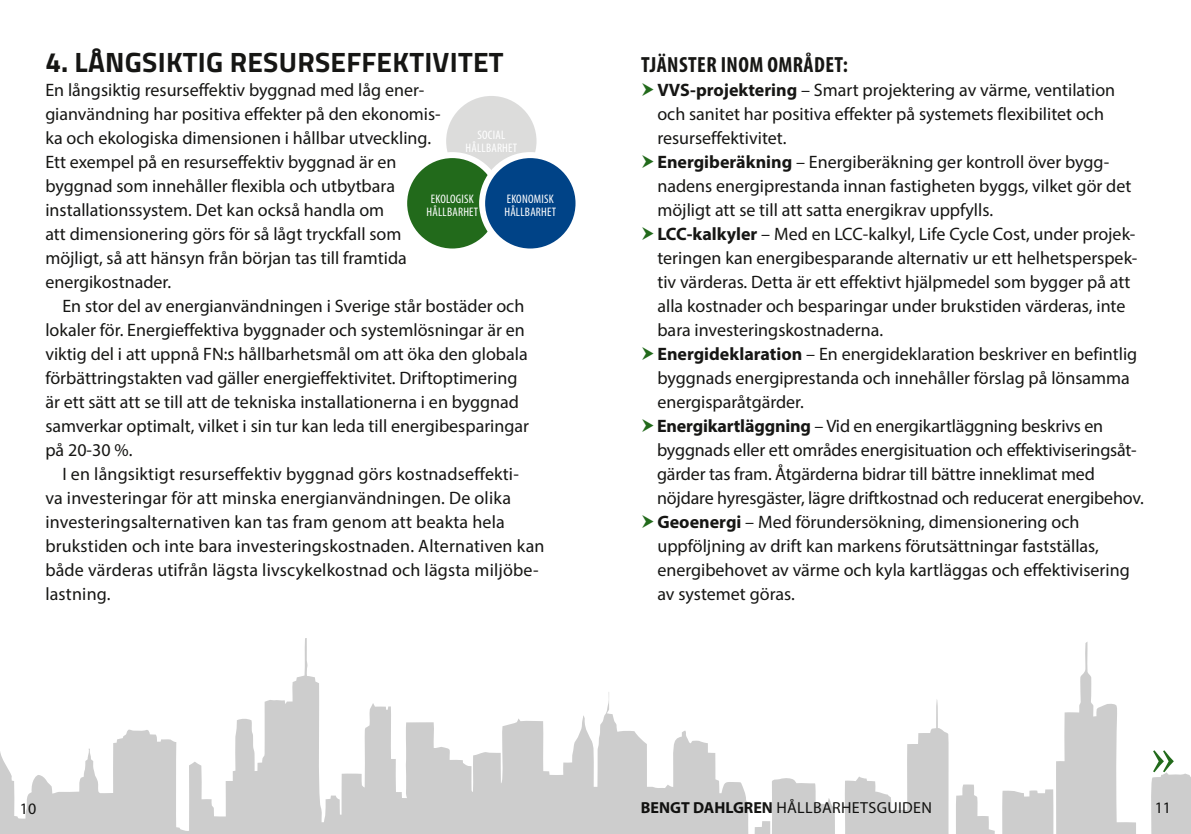
<style>
.page{position:relative;width:1191px;height:834px;background:#fff}
.page>*{position:absolute;margin:0;border:0;box-sizing:border-box;transform-origin:0 0}
.t1{font:60px "Minion Pro";color:#226a1b}
.t2{font:700 28px "Titillium Web";letter-spacing:.01em;color:#161614}
.t3{font:700 condensed 22px "Myriad Pro";letter-spacing:.02em;color:#161614}
.t4{font:18px/24px "Myriad Pro";color:#161614}
.t5{font:16px "Myriad Pro";letter-spacing:.02em;color:#161614}
.t6{font:condensed 12.4px/13.2px "Myriad Pro";letter-spacing:.02em;color:#fff;text-align:center}
.s1{font-weight:700}
</style>
<div class="page">
<svg style="left:0;top:638px;width:1191px;height:195px"></svg>
<svg style="left:443px;top:93px;width:96px;height:96px;background:#dededd"></svg>
<div style="left:440px;top:90px;width:102px;height:102px;border:6px solid #fff;border-radius:50%"></div>
<div style="left:404px;top:155px;width:96px;height:96px;background:#226a1b;border-radius:50%"></div>
<div style="left:401px;top:152px;width:102px;height:102px;border:6px solid #fff;border-radius:50%"></div>
<div style="left:482px;top:155px;width:96px;height:96px;background:#004387;border-radius:50%"></div>
<div style="left:479px;top:152px;width:102px;height:102px;border:6px solid #fff;border-radius:50%"></div>
<h2 class="t2" style="left:45px;top:41px;width:460px">4. LÅNGSIKTIG RESURSEFFEKTIVITET</h2>
<p class="t4" style="left:45px;top:78px;width:397px">En långsiktig resurseffektiv byggnad med låg ener&shy;gianvändning har positiva effekter på den ekonomis&shy;ka och ekologiska dimensionen i hållbar utveckling.<br>Ett exempel på en resurseffektiv byggnad är en byggnad som innehåller flexibla och utbytbara installationssystem. Det kan också handla om<br>att dimensionering görs för så lågt tryckfall som möjligt, så att hänsyn från början tas till framtida energikostnader.</p>
<p class="t4" style="left:45px;top:294px;width:485px;text-indent:17px">En stor del av energianvändningen i Sverige står bostäder och lokaler för. Energieffektiva byggnader och systemlösningar är en viktig del i att uppnå FN:s hållbarhetsmål om att öka den globala förbättringstakten vad gäller energieffektivitet. Driftoptimering är ett sätt att se till att de tekniska installationerna i en byggnad samverkar optimalt, vilket i sin tur kan leda till energibesparingar på 20-30 %.</p>
<p class="t4" style="left:45px;top:462px;width:500px;text-indent:17px">I en långsiktigt resurseffektiv byggnad görs kostnadseffekti-<br>va investeringar för att minska energianvändningen. De olika investeringsalternativen kan tas fram genom att beakta hela brukstiden och inte bara investeringskostnaden. Alternativen kan både värderas utifrån lägsta livscykelkostnad och lägsta miljöbe&shy;lastning.</p>
<p class="t6" style="left:465px;top:128px;width:53px">SOCIAL<br>HÅLLBARHET</p>
<p class="t6" style="left:426px;top:192px;width:53px">EKOLOGISK<br>HÅLLBARHET</p>
<p class="t6" style="left:504px;top:192px;width:53px;text-align:left">EKONOMISK<br>HÅLLBARHET</p>
<p class="t3" style="left:641px;top:51px;width:208px">TJÄNSTER INOM OMRÅDET:</p>
<p class="t4" style="left:657px;top:78px;width:488px"><span class="s1">VVS-projektering</span> – Smart projektering av värme, ventilation och sanitet har positiva effekter på systemets flexibilitet och resurseffektivitet.<br><span class="s1">Energiberäkning</span> – Energiberäkning ger kontroll över bygg&shy;nadens energiprestanda innan fastigheten byggs, vilket gör det möjligt att se till att satta energikrav uppfylls.<br><span class="s1">LCC-kalkyler</span> – Med en LCC-kalkyl, Life Cycle Cost, under projek&shy;teringen kan energibesparande alternativ ur ett helhetsperspek&shy;tiv värderas. Detta är ett effektivt hjälpmedel som bygger på att alla kostnader och besparingar under brukstiden värderas, inte bara investeringskostnaderna.<br><span class="s1">Energideklaration</span> – En energideklaration beskriver en befintlig byggnads energiprestanda och innehåller förslag på lönsamma energisparåtgärder.<br><span class="s1">Energikartläggning</span> – Vid en energikartläggning beskrivs en byggnads eller ett områdes energisituation och effektiviseringsåt&shy;gärder tas fram. Åtgärderna bidrar till bättre inneklimat med nöjdare hyresgäster, lägre driftkostnad och reducerat energibehov.<br><span class="s1">Geoenergi</span> – Med förundersökning, dimensionering och uppföljning av drift kan markens förutsättningar fastställas, energibehovet av värme och kyla kartläggas och effektivisering av systemet göras.</p>
<h1 class="t1" style="left:1150px;top:715px;width:28px">»</h1>
<p class="t5" style="left:20px;top:798px;width:18px">10</p>
<p class="t5" style="left:641px;top:797px;width:292px"><span class="s1">BENGT DAHLGREN</span> HÅLLBARHETSGUIDEN</p>
<p class="t5" style="left:1154px;top:797px;width:18px">11</p>
</div>
